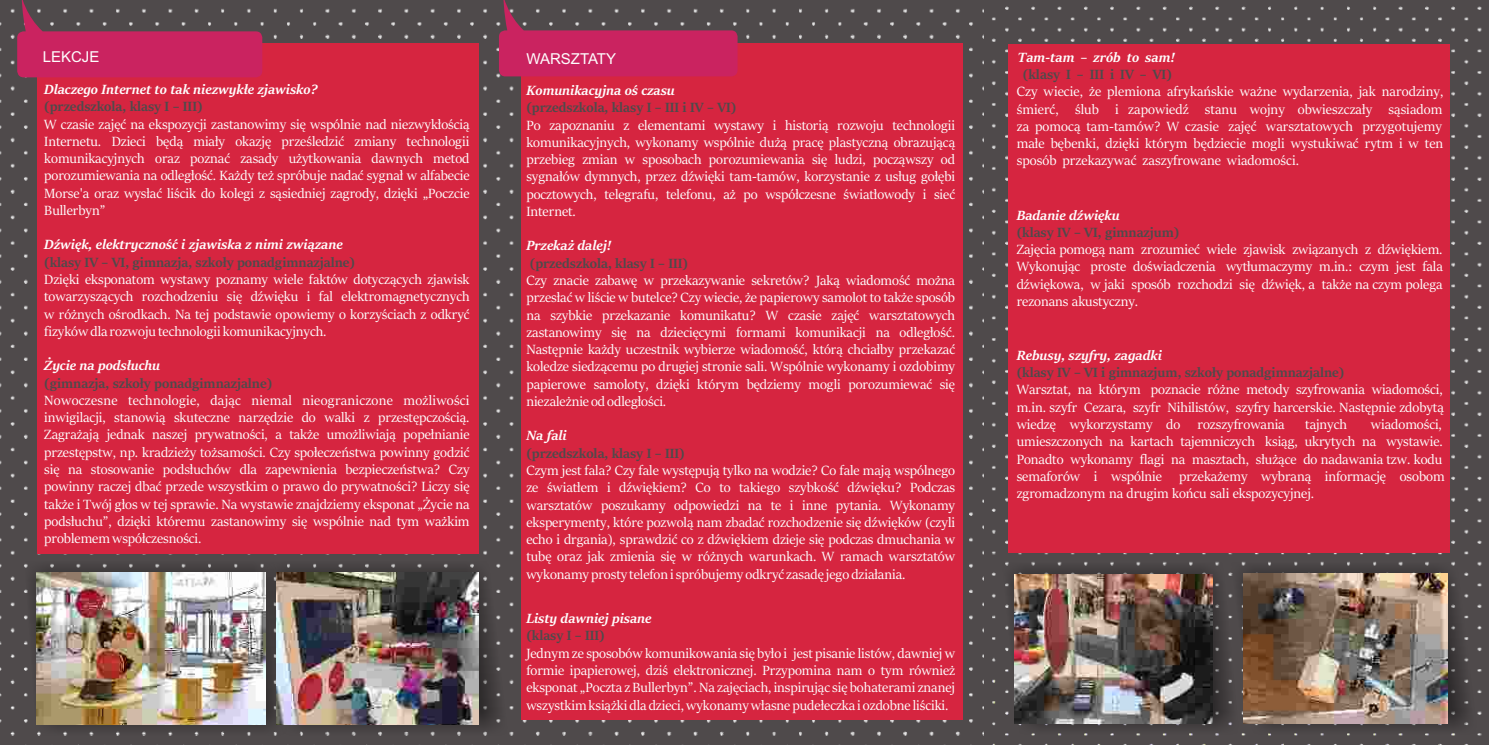
<style>
.page{position:relative;width:1489px;height:745px;background:#fff}
.page>*{position:absolute;margin:0;border:0;box-sizing:border-box;transform-origin:0 0}
.t1{font:15px/17.2px "Sitka Banner";color:#fefefe;text-align:justify}
.t2{font:700 15px "Sitka Banner";color:#4f4a4b}
.t3{font:italic 700 15px "Sitka Banner";color:#fefefe}
.t4{font:700 15px "Sitka Banner";color:#fefefe}
.t5{font:15px "Arial";color:#fefefe}
</style>
<div class="page">
<div style="left:0;top:0;width:983px;height:744px;background:#4f4a4b"></div>
<img style="left:991px;top:0;width:497px;height:744px">
<div style="left:1008px;top:45px;width:441px;height:507px;background:#d62540"></div>
<div style="left:521px;top:43px;width:441px;height:676px;background:#d62540"></div>
<svg style="left:499px;top:0;width:238px;height:76px;background:#9b3359"></svg>
<div style="left:37px;top:43px;width:441px;height:510px;background:#d62540"></div>
<img style="left:24px;top:561px;width:239px;height:174px">
<img style="left:37px;top:572px;width:226px;height:152px">
<svg style="left:17px;top:0;width:245px;height:77px;background:#9a3358"></svg>
<img style="left:263px;top:560px;width:245px;height:175px">
<img style="left:276px;top:572px;width:202px;height:152px">
<img style="left:1002px;top:562px;width:229px;height:171px">
<img style="left:1014px;top:573px;width:198px;height:149px">
<img style="left:1231px;top:562px;width:246px;height:171px">
<img style="left:1243px;top:573px;width:203px;height:149px">
<p class="t5" style="left:43px;top:51px;width:58px">LEKCJE</p>
<p class="t5" style="left:526px;top:53px;width:91px">WARSZTATY</p>
<p class="t4" style="left:526px;top:49px;width:87px">WARSZTATY:</p>
<p class="t3" style="left:526px;top:84px;width:150px">Komunikacyjna oś czasu</p>
<p class="t2" style="left:526px;top:101px;width:211px">(przedszkola, klasy I – III i IV – VI)</p>
<p class="t1" style="left:526px;top:117px;width:430px">Po zapoznaniu z elementami wystawy i historią rozwoju technologii komunikacyjnych, wykonamy wspólnie dużą pracę plastyczną obrazującą przebieg zmian w sposobach porozumiewania się ludzi, począwszy od sygnałów dymnych, przez dźwięki tam-tamów, korzystanie z usług gołębi pocztowych, telegrafu, telefonu, aż po współczesne światłowody i sieć Internet.</p>
<p class="t3" style="left:526px;top:239px;width:87px">Przekaż dalej!</p>
<p class="t2" style="left:530px;top:256px;width:160px">(przedszkola, klasy I – III)</p>
<p class="t1" style="left:526px;top:272px;width:430px">Czy znacie zabawę w przekazywanie sekretów? Jaką wiadomość można przesłać w liście w butelce? Czy wiecie, że papierowy samolot to także sposób na szybkie przekazanie komunikatu? W czasie zajęć warsztatowych zastanowimy się na dziecięcymi formami komunikacji na odległość.<br>Następnie każdy uczestnik wybierze wiadomość, którą chciałby przekazać koledze siedzącemu po drugiej stronie sali. Wspólnie wykonamy i ozdobimy papierowe samoloty, dzięki którym będziemy mogli porozumiewać się niezależnie od odległości.</p>
<p class="t3" style="left:526px;top:429px;width:42px">Na fali</p>
<p class="t2" style="left:526px;top:446px;width:160px">(przedszkola, klasy I – III)</p>
<p class="t1" style="left:526px;top:462px;width:430px">Czym jest fala? Czy fale występują tylko na wodzie? Co fale mają wspólnego ze światłem i dźwiękiem? Co to takiego szybkość dźwięku? Podczas warsztatów poszukamy odpowiedzi na te i inne pytania. Wykonamy eksperymenty, które pozwolą nam zbadać rozchodzenie się dźwięków (czyli echo i drgania), sprawdzić co z dźwiękiem dzieje się podczas dmuchania w tubę oraz jak zmienia się w różnych warunkach. W ramach warsztatów wykonamy prosty telefon i spróbujemy odkryć zasadę jego działania.</p>
<p class="t3" style="left:526px;top:611px;width:126px">Listy dawniej pisane</p>
<p class="t2" style="left:526px;top:628px;width:80px">(klasy I – III)</p>
<p class="t1" style="left:526px;top:644px;width:430px">Jednym ze sposobów komunikowania się było i jest pisanie listów, dawniej w formie ipapierowej, dziś elektronicznej. Przypomina nam o tym również eksponat „Poczta z Bullerbyn”. Na zajęciach, inspirując się bohaterami znanej wszystkim książki dla dzieci, wykonamy własne pudełeczka i ozdobne liściki.</p>
<p class="t4" style="left:44px;top:56px;width:48px">LEKCJE</p>
<p class="t3" style="left:44px;top:83px;width:275px">Dlaczego Internet to tak niezwykłe zjawisko?</p>
<p class="t2" style="left:44px;top:100px;width:160px">(przedszkola, klasy I – III)</p>
<p class="t1" style="left:44px;top:116px;width:427px">W czasie zajęć na ekspozycji zastanowimy się wspólnie nad niezwykłością Internetu. Dzieci będą miały okazję prześledzić zmiany technologii komunikacyjnych oraz poznać zasady użytkowania dawnych metod porozumiewania na odległość. Każdy też spróbuje nadać sygnał w alfabecie Morse'a oraz wysłać liścik do kolegi z sąsiedniej zagrody, dzięki „Poczcie Bullerbyn”</p>
<p class="t3" style="left:44px;top:238px;width:300px">Dźwięk, elektryczność i zjawiska z nimi związane</p>
<p class="t2" style="left:44px;top:255px;width:312px">(klasy IV – VI, gimnazja, szkoły ponadgimnazjalne)</p>
<p class="t1" style="left:44px;top:271px;width:427px">Dzięki eksponatom wystawy poznamy wiele faktów dotyczących zjawisk towarzyszących rozchodzeniu się dźwięku i fal elektromagnetycznych w różnych ośrodkach. Na tej podstawie opowiemy o korzyściach z odkryć fizyków dla rozwoju technologii komunikacyjnych.</p>
<p class="t3" style="left:44px;top:359px;width:117px">Życie na podsłuchu</p>
<p class="t2" style="left:44px;top:376px;width:229px">(gimnazja, szkoły ponadgimnazjalne)</p>
<p class="t1" style="left:44px;top:392px;width:427px">Nowoczesne technologie, dając niemal nieograniczone możliwości inwigilacji, stanowią skuteczne narzędzie do walki z przestępczością.<br>Zagrażają jednak naszej prywatności, a także umożliwiają popełnianie przestępstw, np. kradzieży tożsamości. Czy społeczeństwa powinny godzić się na stosowanie podsłuchów dla zapewnienia bezpieczeństwa? Czy powinny raczej dbać przede wszystkim o prawo do prywatności? Liczy się także i Twój głos w tej sprawie. Na wystawie znajdziemy eksponat „Życie na podsłuchu”, dzięki któremu zastanowimy się wspólnie nad tym ważkim problemem współczesności.</p>
<p class="t3" style="left:1017px;top:50px;width:159px">Tam-tam – zrób to sam!</p>
<p class="t2" style="left:1022px;top:68px;width:151px">(klasy I – III i IV – VI)</p>
<p class="t1" style="left:1016px;top:84px;width:428px">Czy wiecie, że plemiona afrykańskie ważne wydarzenia, jak narodziny, śmierć, ślub i zapowiedź stanu wojny obwieszczały sąsiadom za pomocą tam-tamów? W czasie zajęć warsztatowych przygotujemy małe bębenki, dzięki którym będziecie mogli wystukiwać rytm i w ten sposób przekazywać zaszyfrowane wiadomości.</p>
<p class="t3" style="left:1016px;top:208px;width:104px">Badanie dźwięku</p>
<p class="t2" style="left:1016px;top:225px;width:164px">(klasy IV – VI, gimnazjum)</p>
<p class="t1" style="left:1016px;top:241px;width:427px">Zajęcia pomogą nam zrozumieć wiele zjawisk związanych z dźwiękiem.<br>Wykonując proste doświadczenia wytłumaczymy m.in.: czym jest fala dźwiękowa, w jaki sposób rozchodzi się dźwięk, a także na czym polega rezonans akustyczny.</p>
<p class="t3" style="left:1016px;top:348px;width:147px">Rebusy, szyfry, zagadki</p>
<p class="t2" style="left:1016px;top:365px;width:329px">(klasy IV – VI i gimnazjum, szkoły ponadgimnazjalne)</p>
<p class="t1" style="left:1016px;top:382px;width:428px">Warsztat, na którym poznacie różne metody szyfrowania wiadomości, m.in. szyfr Cezara, szyfr Nihilistów, szyfry harcerskie. Następnie zdobytą wiedzę wykorzystamy do rozszyfrowania</p>
<p class="t1" style="left:1016px;top:416px;width:429px;text-align:left;text-indent:354px">wiadomości, umieszczonych na kartach tajemniczych ksiąg, ukrytych na wystawie.<br>Ponadto wykonamy flagi na masztach, służące do nadawania tzw. kodu semaforów i wspólnie przekażemy wybraną informację osobom zgromadzonym na drugim końcu sali ekspozycyjnej.</p>
<p class="t1" style="left:1305px;top:416px;width:43px">tajnych</p>
</div>
